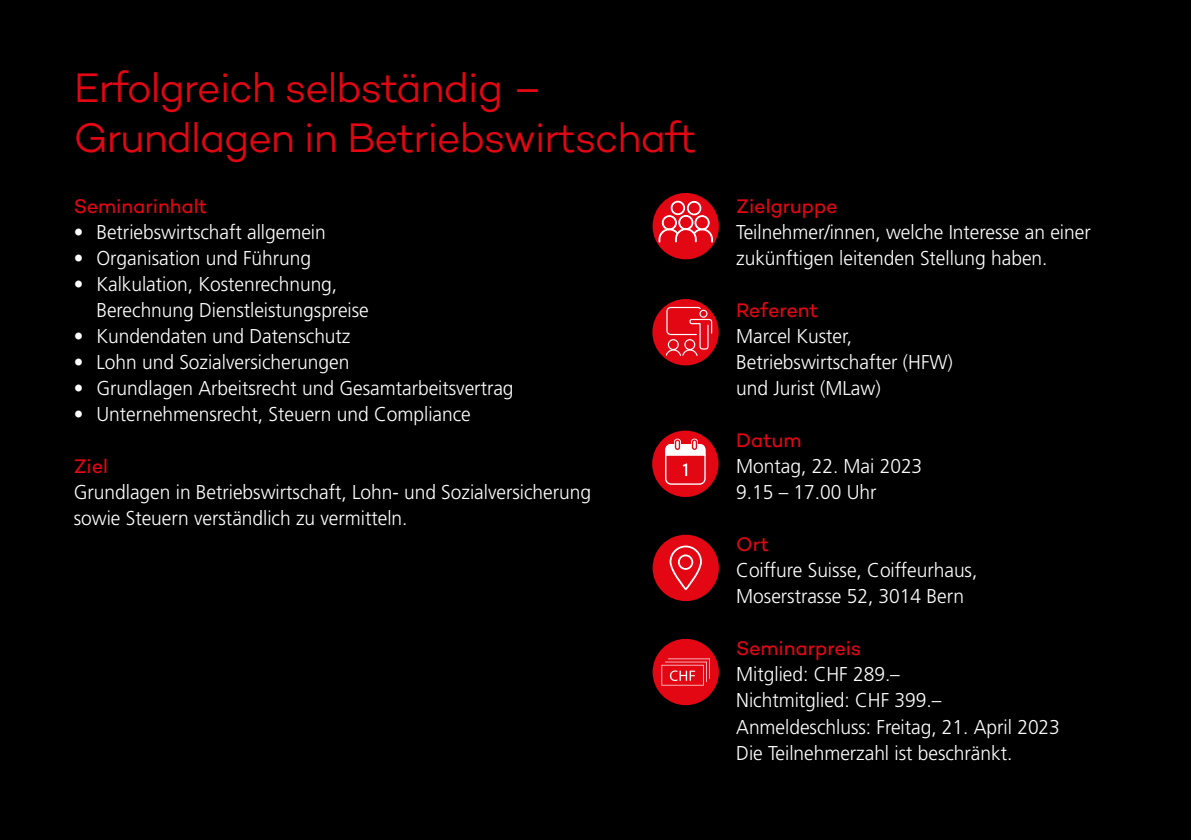
<style>
.page{position:relative;width:1191px;height:840px;background:#fff}
.page>*{position:absolute;margin:0;border:0;box-sizing:border-box;transform-origin:0 0}
.t1{font:300 42px/50.4px "Campton";letter-spacing:-.03em;color:#e30613}
.t2{font:300 20px/26px "Frutiger LT Std";color:#fff;scale:.96 1}
.t3{font:20px "Campton";letter-spacing:-.005em;color:#e30613}
</style>
<div class="page">
<div style="left:0;top:0;width:1191px;height:839px;background:#000"></div>
<div style="left:652px;top:193px;width:67px;height:66px;background:#e30613;border-radius:50%"></div>
<svg style="left:658px;top:201px;width:55px;height:41px"></svg>
<div style="left:652px;top:430px;width:66px;height:66px;background:#e30613;border-radius:50%"></div>
<svg style="left:665px;top:440px;width:40px;height:44px"></svg>
<div style="left:652px;top:534px;width:67px;height:66px;background:#e30613;border-radius:50%"></div>
<svg style="left:669px;top:545px;width:33px;height:44px"></svg>
<div style="left:652px;top:299px;width:66px;height:66px;background:#e30613;border-radius:50%"></div>
<svg style="left:665px;top:306px;width:48px;height:50px"></svg>
<div style="left:652px;top:638px;width:67px;height:66px;background:#e30613;border-radius:50%"></div>
<svg style="left:661px;top:658px;width:49px;height:27px"></svg>
<h1 class="t1" style="left:74px;top:61px;width:624px">Erfolgreich selbständig –<br>Grundlagen in Betriebswirtschaft</h1>
<p class="t3" style="left:74px;top:193px;width:135px">Seminarinhalt</p>
<p class="t2" style="left:74px;top:219px;width:264px">• Betriebswirtschaft allgemein</p>
<p class="t2" style="left:74px;top:245px;width:249px">• Organisation und Führung</p>
<p class="t2" style="left:96px;top:271px;width:285px;text-indent:-23px">• Kalkulation, Kostenrechnung,<br>Berechnung Dienstleistungspreise</p>
<p class="t2" style="left:74px;top:323px;width:290px">• Kundendaten und Datenschutz</p>
<p class="t2" style="left:74px;top:349px;width:289px">• Lohn und Sozialversicherungen</p>
<p class="t2" style="left:74px;top:375px;width:460px">• Grundlagen Arbeitsrecht und Gesamtarbeitsvertrag</p>
<p class="t2" style="left:74px;top:401px;width:415px">• Unternehmensrecht, Steuern und Compliance</p>
<p class="t3" style="left:74px;top:453px;width:36px">Ziel</p>
<p class="t2" style="left:74px;top:479px;width:540px">Grundlagen in Betriebswirtschaft, Lohn- und Sozialversicherung sowie Steuern verständlich zu vermitteln.</p>
<p class="t3" style="left:736px;top:193px;width:103px">Zielgruppe</p>
<p class="t2" style="left:736px;top:219px;width:371px">Teilnehmer/innen, welche Interesse an einer zukünftigen leitenden Stellung haben.</p>
<p class="t3" style="left:736px;top:297px;width:84px">Referent</p>
<p class="t2" style="left:736px;top:323px;width:227px">Marcel Kuster,<br>Betriebswirtschafter (HFW) und Jurist (MLaw)</p>
<p class="t3" style="left:736px;top:427px;width:67px">Datum</p>
<p class="t2" style="left:736px;top:453px;width:195px">Montag, 22. Mai 2023<br>9.15 – 17.00 Uhr</p>
<p class="t3" style="left:736px;top:531px;width:34px">Ort</p>
<p class="t2" style="left:736px;top:557px;width:253px">Coiffure Suisse, Coiffeurhaus,<br>Moserstrasse 52, 3014 Bern</p>
<p class="t3" style="left:736px;top:635px;width:127px">Seminarpreis</p>
<p class="t2" style="left:736px;top:661px;width:339px">Mitglied: CHF 289.–<br>Nichtmitglied: CHF 399.–<br>Anmeldeschluss: Freitag, 21. April 2023<br>Die Teilnehmerzahl ist beschränkt.</p>
</div>
